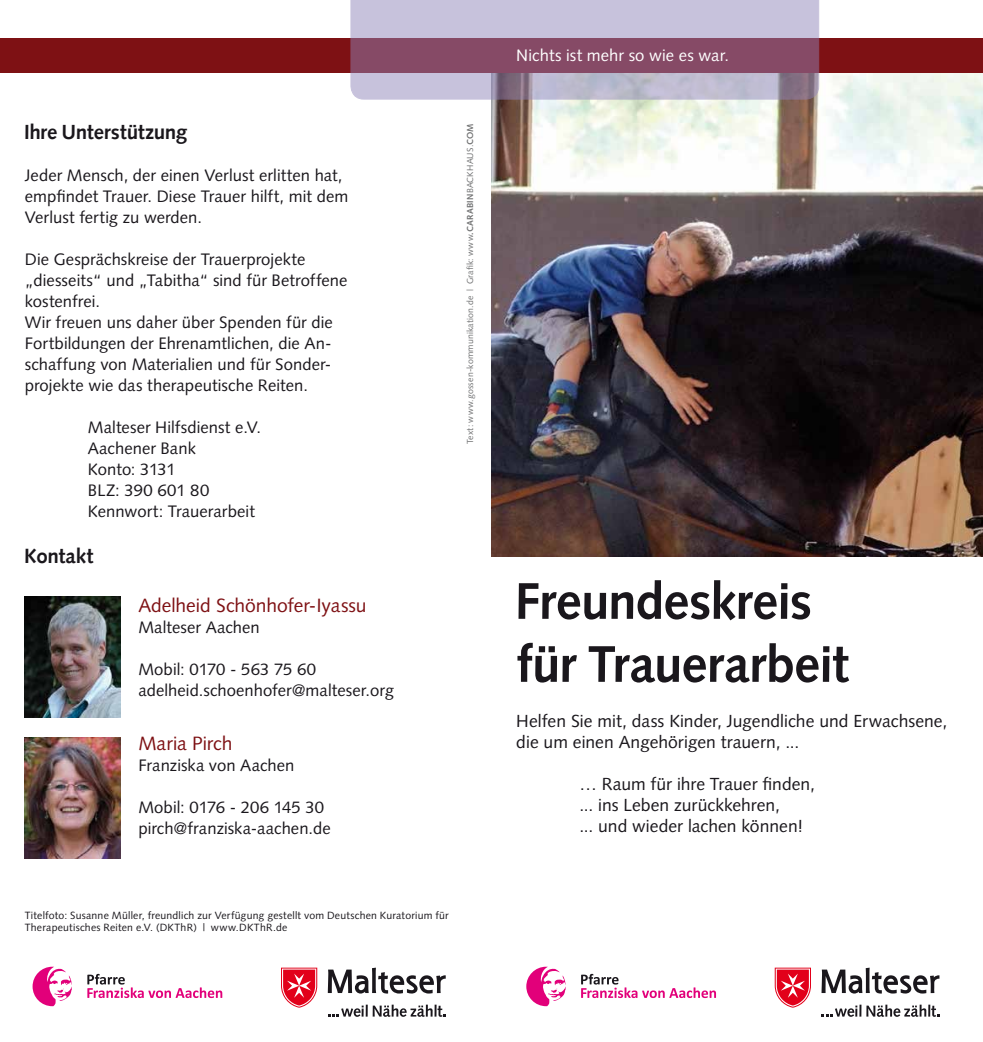
<style>
.page{position:relative;width:983px;height:1042px;background:#fff}
.page>*{position:absolute;margin:0;border:0;box-sizing:border-box;transform-origin:0 0}
.t1{font:52.5px/63px "Malteser Syntax";letter-spacing:.005em;color:#1a171c}
.t2{font:21px "Malteser Syntax";letter-spacing:.005em;color:#1a171c}
.t3{font:19.25px "Syntax LT Std";letter-spacing:-.005em;color:#7e1114}
.t4{font:17.5px/21px "Syntax LT Std";color:#1a171c}
.t5{font:16.62px/21px "Syntax LT Std";letter-spacing:.005em;color:#1a171c}
.t6{font:16.62px "Syntax LT Std";letter-spacing:.005em;color:#fff}
.t7{font:10.5px/12.6px "Syntax LT Std";letter-spacing:.02em;color:#1a171c}
.t8{font:8.75px "Syntax LT Std";letter-spacing:.02em;color:#707172}
.s1{font-weight:700}
</style>
<div class="page">
<img style="left:491px;top:73px;width:491px;height:483px">
<div style="left:0;top:38px;width:982px;height:35px;background:#7e1114"></div>
<svg style="left:350px;top:0;width:469px;height:100px;background:#ab93ac"></svg>
<img style="left:25px;top:596px;width:96px;height:121px">
<img style="left:25px;top:737px;width:96px;height:121px">
<svg style="left:581px;top:974px;width:134px;height:24px"></svg>
<svg style="left:526px;top:966px;width:39px;height:40px"></svg>
<svg style="left:774px;top:967px;width:36px;height:40px"></svg>
<svg style="left:821px;top:1004px;width:118px;height:13px"></svg>
<svg style="left:821px;top:967px;width:118px;height:26px"></svg>
<svg style="left:87px;top:974px;width:135px;height:24px"></svg>
<svg style="left:33px;top:966px;width:39px;height:40px"></svg>
<svg style="left:281px;top:967px;width:36px;height:40px"></svg>
<svg style="left:328px;top:1004px;width:117px;height:13px"></svg>
<svg style="left:328px;top:967px;width:117px;height:26px"></svg>
<p class="t2" style="left:25px;top:120px;width:164px">Ihre Unterstützung</p>
<p class="t5" style="left:25px;top:165px;width:325px">Jeder Mensch, der einen Verlust erlitten hat, empfindet Trauer. Diese Trauer hilft, mit dem<br>Verlust fertig zu werden.</p>
<p class="t5" style="left:25px;top:249px;width:324px">Die Gesprächskreise der Trauerprojekte „diesseits“ und „Tabitha“ sind für Betroffene kostenfrei.<br>Wir freuen uns daher über Spenden für die Fortbildungen der Ehrenamtlichen, die An&shy;schaffung von Materialien und für Sonder&shy;projekte wie das therapeutische Reiten.</p>
<p class="t5" style="left:88px;top:417px;width:175px">Malteser Hilfsdienst e.V.<br>Aachener Bank<br>Konto: 3131<br>BLZ: 390 601 80<br>Kennwort: Trauerarbeit</p>
<p class="t2" style="left:25px;top:544px;width:70px">Kontakt</p>
<p class="t3" style="left:138px;top:594px;width:230px">Adelheid Schönhofer-Iyassu</p>
<p class="t5" style="left:138px;top:617px;width:123px">Malteser Aachen</p>
<p class="t5" style="left:138px;top:658px;width:257px">Mobil: 0170 - 563 75 60 adelheid.schoenhofer@malteser.org</p>
<p class="t3" style="left:138px;top:732px;width:95px">Maria Pirch</p>
<p class="t5" style="left:138px;top:755px;width:157px">Franziska von Aachen</p>
<p class="t5" style="left:138px;top:797px;width:194px">Mobil: 0176 - 206 145 30 pirch@franziska-aachen.de</p>
<p class="t8" style="left:465px;top:444px;width:322px;rotate:-90deg">Text: www.gossen-kommunikation.de | Grafik: www<span class="s1">.CARABIN</span>BACKHAUS.<span class="s1">COM</span></p>
<p class="t7" style="left:25px;top:909px;width:425px">Titelfoto: Susanne Müller, freundlich zur Verfügung gestellt vom Deutschen Kuratorium für<br>Therapeutisches Reiten e.V. (DKThR) | www.DKThR.de</p>
<p class="t6" style="left:516px;top:45px;width:214px">Nichts ist mehr so wie es war.</p>
<h1 class="t1" style="left:516px;top:573px;width:335px">Freundeskreis für Trauerarbeit</h1>
<p class="t4" style="left:516px;top:710px;width:432px">Helfen Sie mit, dass Kinder, Jugendliche und Erwachsene, die um einen Angehörigen trauern, ...</p>
<p class="t4" style="left:579px;top:773px;width:237px">… Raum für ihre Trauer finden, ... ins Leben zurückkehren,<br>... und wieder lachen können!</p>
</div>
